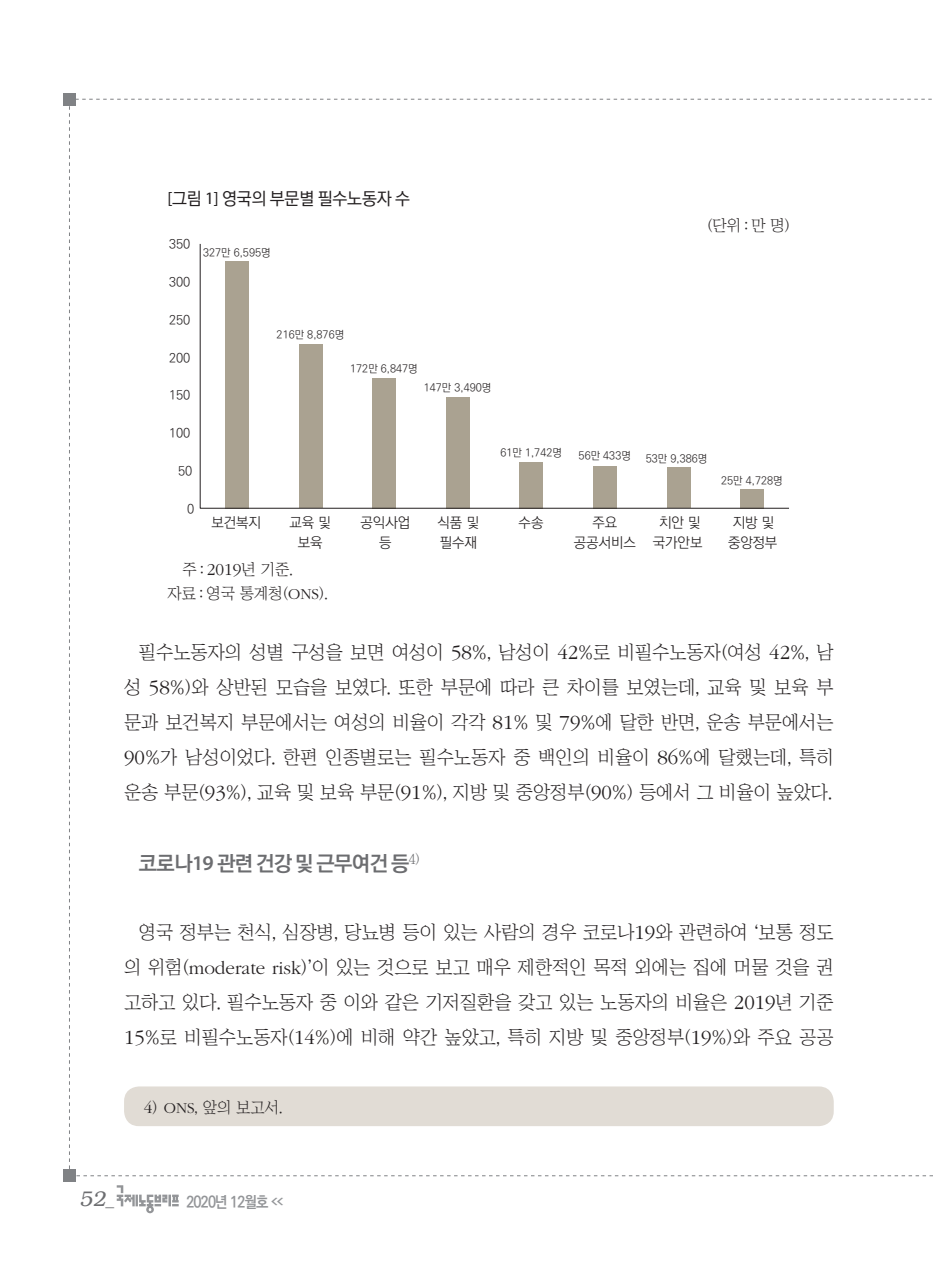
<style>
.page{position:relative;width:933px;height:1275px;background:#fff}
.page>*{position:absolute;margin:0;border:0;box-sizing:border-box;transform-origin:0 0}
.중제목{font:700 21px "Ko Pub Dotum";letter-spacing:-.03em;color:#6c6d70}
.t1{font:italic 300 21px "Bookman";color:#6c6d70}
.본문{font:18.9px/35px "Chosunilbo NM";color:#231f20;text-align:justify}
.그림제목{font:500 17.5px "Ko Pub Dotum";letter-spacing:-.01em;color:#231f20}
.자료{font:15.75px "Chosunilbo NM";color:#231f20}
.각주{font:15.75px "Chosunilbo NM";color:#231f20}
.t2{font:700 15.75px "Ko Pub Dotum";letter-spacing:-.055em;color:#939598;scale:.9 1}
.주{font:15.75px "Chosunilbo NM";color:#231f20}
.단위{font:15.75px "Chosunilbo NM";color:#231f20}
.t3{font:300 14.35px/20.3px "Ko Pub Dotum";letter-spacing:-.005em;color:#231f20;text-align:center}
.t4{font:300 12.6px "Ko Pub Dotum";color:#231f20}
.t5{font:300 10.67px "Ko Pub Dotum";color:#231f20}
.s1{font-family:"Myriad Pro";font-weight:400}
.s2{font-family:"ITC Garamond Std";font-weight:300;font-size:17.32px}
.s3{font-family:"ITC Garamond Std";font-weight:300}
.s4{font-family:"ITC Garamond Std";font-weight:300;font-size:20.82px}
.s5{font-family:"Myriad Pro";font-weight:600}
.s6{font-family:"Helvetica";font-weight:400;font-style:normal;font-size:17.5px}
.s7{font-size:7.88px}
</style>
<div class="page">
<div style="left:64px;top:1170px;width:12px;height:12px;background:#808285"></div>
<div style="left:64px;top:93px;width:12px;height:12px;background:#808285"></div>
<svg style="left:117px;top:1185px;width:62px;height:28px"></svg>
<div style="left:124px;top:1086px;width:709px;height:40px;background:#e1dcd5;border-radius:15px"></div>
<svg style="left:200px;top:243px;width:589px;height:266px"></svg>
<p class="그림제목" style="left:167px;top:190px;width:244px"><span class="s1">[</span>그림 <span class="s1">1]</span> 영국의 부문별 필수노동자 수</p>
<p class="t4" style="left:169px;top:238px;width:23px">350</p>
<p class="t4" style="left:169px;top:276px;width:23px">300</p>
<p class="t5" style="left:203px;top:248px;width:69px">327만 6,595명</p>
<p class="단위" style="left:707px;top:217px;width:85px">(단위 : 만 명)</p>
<p class="t4" style="left:169px;top:314px;width:23px">250</p>
<p class="t4" style="left:169px;top:352px;width:23px">200</p>
<p class="t4" style="left:169px;top:389px;width:23px">150</p>
<p class="t4" style="left:169px;top:427px;width:23px">100</p>
<p class="t4" style="left:178px;top:465px;width:16px">50</p>
<p class="t4" style="left:187px;top:503px;width:9px">0</p>
<p class="t5" style="left:276px;top:329px;width:69px">216만 8,876명</p>
<p class="t5" style="left:350px;top:363px;width:69px">172만 6,847명</p>
<p class="t5" style="left:424px;top:382px;width:69px">147만 3,490명</p>
<p class="t5" style="left:500px;top:447px;width:63px">61만 1,742명</p>
<p class="t5" style="left:578px;top:450px;width:54px">56만 433명</p>
<p class="t5" style="left:646px;top:454px;width:63px">53만 9,386명</p>
<p class="t5" style="left:721px;top:476px;width:63px">25만 4,728명</p>
<p class="t3" style="left:211px;top:513px;width:51px">보건복지</p>
<p class="t3" style="left:289px;top:513px;width:43px">교육 및 보육</p>
<p class="t3" style="left:360px;top:513px;width:51px">공익사업 등</p>
<p class="t3" style="left:437px;top:513px;width:43px;text-align:left">식품 및 필수재</p>
<p class="t3" style="left:518px;top:513px;width:26px">수송</p>
<p class="t3" style="left:574px;top:513px;width:64px">주요 공공서비스</p>
<p class="t3" style="left:653px;top:513px;width:51px">치안 및 국가안보</p>
<p class="t3" style="left:728px;top:513px;width:51px">지방 및 중앙정부</p>
<p class="주" style="left:182px;top:561px;width:112px">주 : <span class="s2">2019</span>년 기준.</p>
<p class="자료" style="left:167px;top:586px;width:162px">자료 : 영국 통계청(<span class="s3">ONS</span>).</p>
<p class="본문" style="left:124px;top:634px;width:711px;text-indent:15px">필수노동자의 성별 구성을 보면 여성이 <span class="s4">58</span>%, 남성이 <span class="s4">42</span>%로 비필수노동자(여성 <span class="s4">42</span>%, 남 성 <span class="s4">58</span>%)와 상반된 모습을 보였다. 또한 부문에 따라 큰 차이를 보였는데, 교육 및 보육 부 문과 보건복지 부문에서는 여성의 비율이 각각 <span class="s4">81</span>% 및 <span class="s4">79</span>%에 달한 반면, 운송 부문에서는 <span class="s4">90</span>%가 남성이었다. 한편 인종별로는 필수노동자 중 백인의 비율이 <span class="s4">86</span>%에 달했는데, 특히 운송 부문(<span class="s4">93</span>%), 교육 및 보육 부문(<span class="s4">91</span>%), 지방 및 중앙정부(<span class="s4">90</span>%) 등에서 그 비율이 높았다.</p>
<p class="중제목" style="left:139px;top:853px;width:283px">코로나<span class="s5">19</span> 관련 건강 및 근무여건 등<sup>4)</sup></p>
<p class="본문" style="left:124px;top:914px;width:711px;text-indent:15px">영국 정부는 천식, 심장병, 당뇨병 등이 있는 사람의 경우 코로나<span class="s4">19</span>와 관련하여 ‘보통 정도 의 위험(<span class="s3">moderate risk</span>)’이 있는 것으로 보고 매우 제한적인 목적 외에는 집에 머물 것을 권 고하고 있다. 필수노동자 중 이와 같은 기저질환을 갖고 있는 노동자의 비율은 <span class="s4">2019</span>년 기준 <span class="s4">15</span>%로 비필수노동자(<span class="s4">14</span>%)에 비해 약간 높았고, 특히 지방 및 중앙정부(<span class="s4">19</span>%)와 주요 공공</p>
<p class="각주" style="left:144px;top:1099px;width:140px"><span class="s2">4</span>) <span class="s3">ONS</span>, 앞의 보고서.</p>
<p class="t1" style="left:79px;top:1187px;width:36px">52<span class="s6">_</span></p>
<p class="t2" style="left:186px;top:1194px;width:109px">2020년 12월호 <span class="s7">&lt;&lt;</span></p>
</div>
